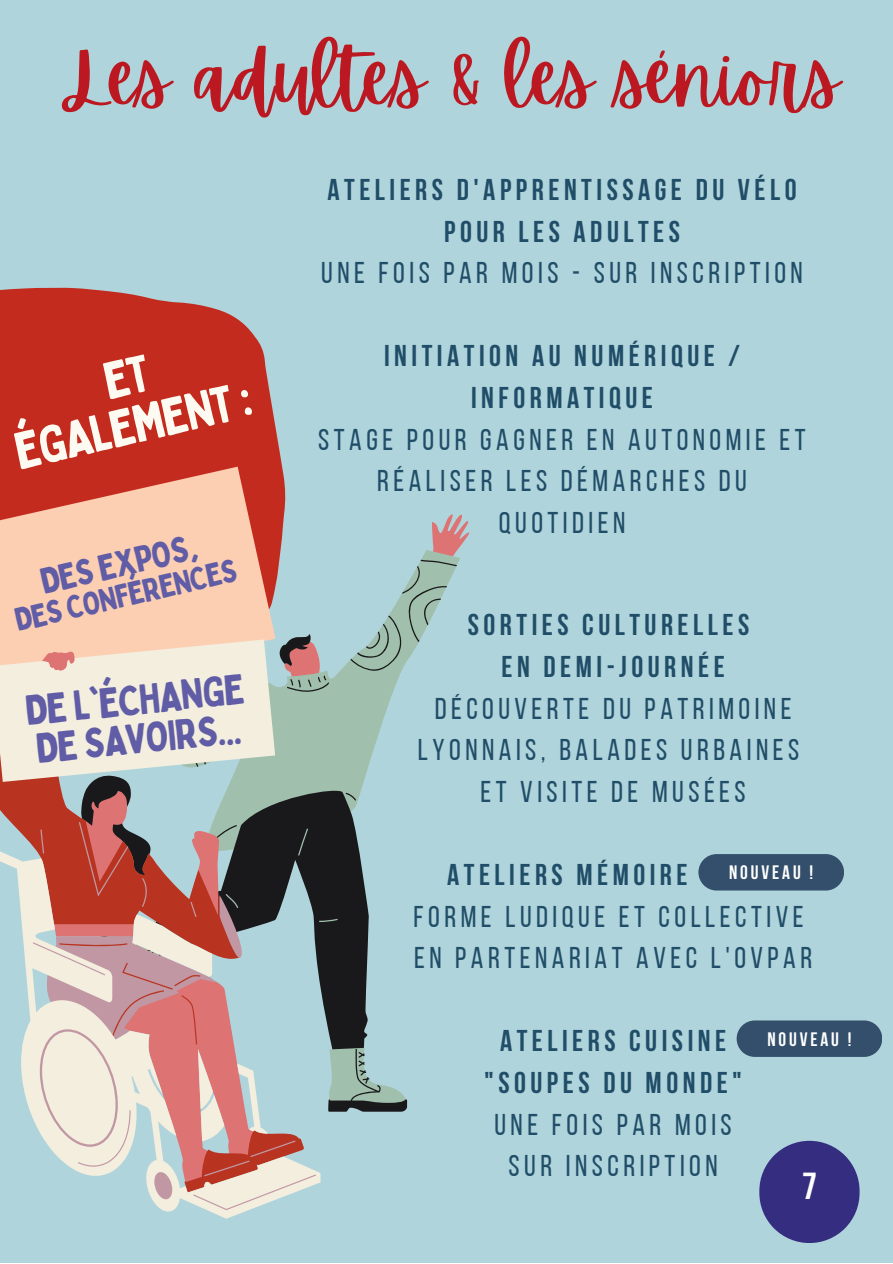
<style>
.page{position:relative;width:893px;height:1264px;background:#fff}
.page>*{position:absolute;margin:0;border:0;box-sizing:border-box;transform-origin:0 0}
.t1{font:78px "Apricots";color:#bc1822}
.t2{font:50.7px/48.3px "Bobby Jones";color:#fdfbf1;text-align:center}
.t3{font:41.25px/39.3px "Bobby Jones";color:#605da6}
.t4{font:700 37.5px "Bebas Neue";color:#fff}
.t5{font:35.55px "Bobby Jones";color:#605da6}
.t6{font:31.8px "Bobby Jones";color:#605da6}
.t7{font:30px/41.5px "Bebas Neue";letter-spacing:.15em;color:#204d68;text-align:center}
.t8{font:700 30px/41.5px "Bebas Neue";letter-spacing:.15em;color:#204d68;text-align:center}
.t9{font:700 19.35px "Bebas Neue";letter-spacing:.15em;color:#fff}
</style>
<div class="page">
<div style="left:0;top:0;width:892px;height:1262px;background:#b0d4db"></div>
<svg style="left:0;top:287px;width:286px;height:226px;background:#c13f35"></svg>
<svg style="left:0;top:466px;width:275px;height:47px;background:#d96a58"></svg>
<svg style="left:0;top:513px;width:469px;height:670px"></svg>
<svg style="left:0;top:850px;width:320px;height:368px"></svg>
<svg style="left:759px;top:1140px;width:100px;height:102px"></svg>
<div style="left:736px;top:1020px;width:146px;height:36px;background:#334f6b;border-radius:18px"></div>
<div style="left:698px;top:854px;width:146px;height:36px;background:#334f6b;border-radius:18px"></div>
<p class="t1" style="left:66px;top:33px;width:775px">Les adultes &amp; les séniors</p>
<p class="t2" style="left:-1px;top:380px;width:243px;rotate:-13deg">ET<br>ÉGALEMENT :</p>
<p class="t5" style="left:36px;top:560px;width:161px;rotate:-13deg">DES EXPOS,</p>
<p class="t6" style="left:11px;top:601px;width:228px;rotate:-13deg">DES CONFÉRENCES</p>
<p class="t3" style="left:23px;top:690px;width:221px;rotate:-6deg">DE L'ÉCHANGE<br>DE SAVOIRS...</p>
<p class="t8" style="left:327px;top:172px;width:470px">ATELIERS D'APPRENTISSAGE DU VÉLO<br>POUR LES ADULTES</p>
<p class="t7" style="left:321px;top:255px;width:483px">UNE FOIS PAR MOIS - SUR INSCRIPTION</p>
<p class="t8" style="left:384px;top:338px;width:357px">INITIATION AU NUMÉRIQUE /<br>INFORMATIQUE</p>
<p class="t7" style="left:318px;top:421px;width:489px">STAGE POUR GAGNER EN AUTONOMIE ET<br>RÉALISER LES DÉMARCHES DU<br>QUOTIDIEN</p>
<p class="t8" style="left:468px;top:607px;width:283px">SORTIES CULTURELLES</p>
<p class="t8" style="left:501px;top:648px;width:225px">EN DEMI-JOURNÉE</p>
<p class="t7" style="left:418px;top:690px;width:383px">DÉCOUVERTE DU PATRIMOINE<br>LYONNAIS, BALADES URBAINES</p>
<p class="t7" style="left:480px;top:773px;width:267px">ET VISITE DE MUSÉES</p>
<p class="t8" style="left:447px;top:856px;width:242px">ATELIERS MÉMOIRE</p>
<p class="t7" style="left:413px;top:898px;width:391px">FORME LUDIQUE ET COLLECTIVE</p>
<p class="t7" style="left:414px;top:939px;width:399px">EN PARTENARIAT AVEC L'OVPAR</p>
<p class="t9" style="left:729px;top:864px;width:86px">NOUVEAU !</p>
<p class="t8" style="left:500px;top:1023px;width:228px">ATELIERS CUISINE</p>
<p class="t8" style="left:484px;top:1064px;width:259px">"SOUPES DU MONDE"</p>
<p class="t7" style="left:494px;top:1106px;width:239px">UNE FOIS PAR MOIS</p>
<p class="t7" style="left:508px;top:1147px;width:210px">SUR INSCRIPTION</p>
<p class="t9" style="left:767px;top:1031px;width:86px">NOUVEAU !</p>
<p class="t4" style="left:802px;top:1171px;width:16px">7</p>
</div>
